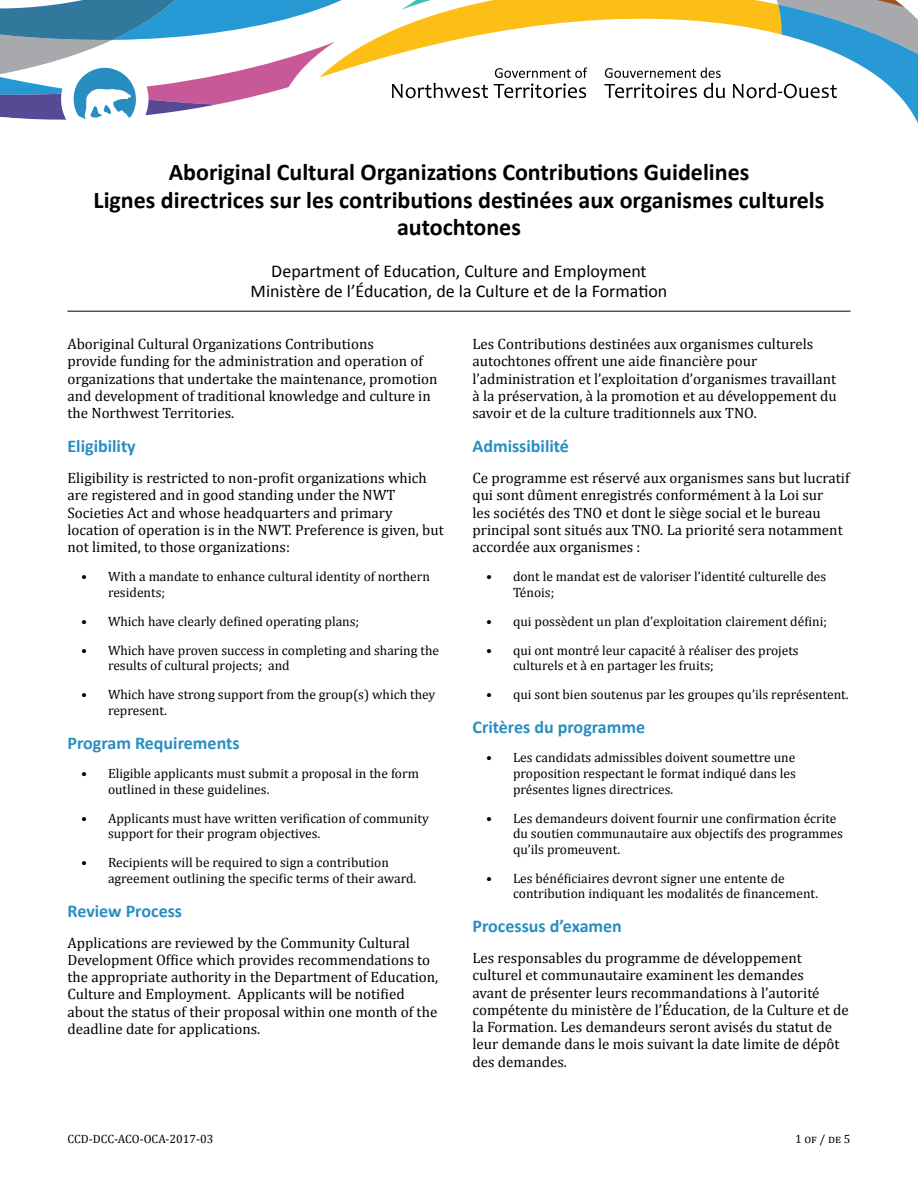
<style>
.page{position:relative;width:918px;height:1188px;background:#fff}
.page>*{position:absolute;margin:0;border:0;box-sizing:border-box;transform-origin:0 0}
.t1{font:700 24px/27.6px "Calibri";color:#000;text-align:center}
.t2{font:700 18px "Calibri";color:#288dc1}
.t3{font:18px/20.7px "Calibri";color:#000;text-align:center}
.t4{font:15px/17.2px "Cambria";color:#000}
.t5{font:13.5px/15.6px "Cambria";color:#000}
.t6{font:12px "Cambria";color:#000}
</style>
<div class="page">
<svg style="left:0;top:0;width:918px;height:123px"></svg>
<hr style="left:68px;top:311px;width:782px;height:1px;background:#000">
<h1 class="t1" style="left:94px;top:158px;width:732px">Aboriginal Cultural Organizations Contributions Guidelines<br>Lignes directrices sur les contributions destinées aux organismes culturels autochtones</h1>
<p class="t3" style="left:251px;top:260px;width:418px">Department of Education, Culture and Employment<br>Ministère de l’Éducation, de la Culture et de la Formation</p>
<p class="t4" style="left:68px;top:335px;width:372px">Aboriginal Cultural Organizations Contributions<br>provide funding for the administration and operation of organizations that undertake the maintenance, promotion and development of traditional knowledge and culture in the Northwest Territories.</p>
<p class="t2" style="left:68px;top:435px;width:70px">Eligibility</p>
<p class="t4" style="left:68px;top:469px;width:378px">Eligibility is restricted to non-profit organizations which are registered and in good standing under the NWT Societies Act and whose headquarters and primary location of operation is in the NWT. Preference is given, but not limited, to those organizations:</p>
<p class="t5" style="left:108px;top:569px;width:323px;text-indent:-27px">• With a mandate to enhance cultural identity of northern residents;</p>
<p class="t5" style="left:81px;top:613px;width:280px">• Which have clearly defined operating plans;</p>
<p class="t5" style="left:108px;top:642px;width:333px;text-indent:-27px">• Which have proven success in completing and sharing the results of cultural projects; and</p>
<p class="t5" style="left:108px;top:687px;width:329px;text-indent:-27px">• Which have strong support from the group(s) which they represent.</p>
<p class="t2" style="left:68px;top:732px;width:174px">Program Requirements</p>
<p class="t5" style="left:108px;top:766px;width:312px;text-indent:-27px">• Eligible applicants must submit a proposal in the form outlined in these guidelines.</p>
<p class="t5" style="left:108px;top:810px;width:322px;text-indent:-27px">• Applicants must have written verification of community support for their program objectives.</p>
<p class="t5" style="left:108px;top:855px;width:310px;text-indent:-27px">• Recipients will be required to sign a contribution agreement outlining the specific terms of their award.</p>
<p class="t2" style="left:68px;top:899px;width:116px">Review Process</p>
<p class="t4" style="left:68px;top:934px;width:372px">Applications are reviewed by the Community Cultural Development Office which provides recommendations to the appropriate authority in the Department of Education, Culture and Employment. Applicants will be notified about the status of their proposal within one month of the deadline date for applications.</p>
<p class="t4" style="left:472px;top:335px;width:366px">Les Contributions destinées aux organismes culturels autochtones offrent une aide financière pour l’administration et l’exploitation d’organismes travaillant à la préservation, à la promotion et au développement du savoir et de la culture traditionnels aux TNO.</p>
<p class="t2" style="left:472px;top:435px;width:98px">Admissibilité</p>
<p class="t4" style="left:472px;top:469px;width:379px">Ce programme est réservé aux organismes sans but lucratif qui sont dûment enregistrés conformément à la Loi sur<br>les sociétés des TNO et dont le siège social et le bureau principal sont situés aux TNO. La priorité sera notamment accordée aux organismes :</p>
<p class="t5" style="left:513px;top:569px;width:315px;text-indent:-27px">• dont le mandat est de valoriser l’identité culturelle des<br>Ténois;</p>
<p class="t5" style="left:486px;top:613px;width:343px">• qui possèdent un plan d’exploitation clairement défini;</p>
<p class="t5" style="left:513px;top:642px;width:287px;text-indent:-27px">• qui ont montré leur capacité à réaliser des projets culturels et à en partager les fruits;</p>
<p class="t5" style="left:486px;top:687px;width:364px">• qui sont bien soutenus par les groupes qu’ils représentent.</p>
<p class="t2" style="left:472px;top:716px;width:174px">Critères du programme</p>
<p class="t5" style="left:513px;top:750px;width:284px;text-align:justify;text-indent:-27px">• Les candidats admissibles doivent soumettre une proposition respectant le format indiqué dans les présentes lignes directrices.</p>
<p class="t5" style="left:513px;top:810px;width:331px;text-indent:-27px">• Les demandeurs doivent fournir une confirmation écrite du soutien communautaire aux objectifs des programmes qu’ils promeuvent.</p>
<p class="t5" style="left:513px;top:870px;width:307px;text-indent:-27px">• Les bénéficiaires devront signer une entente de contribution indiquant les modalités de financement.</p>
<p class="t2" style="left:472px;top:915px;width:151px">Processus d’examen</p>
<p class="t4" style="left:472px;top:949px;width:378px">Les responsables du programme de développement culturel et communautaire examinent les demandes<br>avant de présenter leurs recommandations à l’autorité compétente du ministère de l’Éducation, de la Culture et de la Formation. Les demandeurs seront avisés du statut de leur demande dans le mois suivant la date limite de dépôt des demandes.</p>
<p class="t6" style="left:68px;top:1132px;width:147px">CCD-DCC-ACO-OCA-2017-03</p>
<p class="t6" style="left:795px;top:1132px;width:57px">1 of / de 5</p>
</div>
